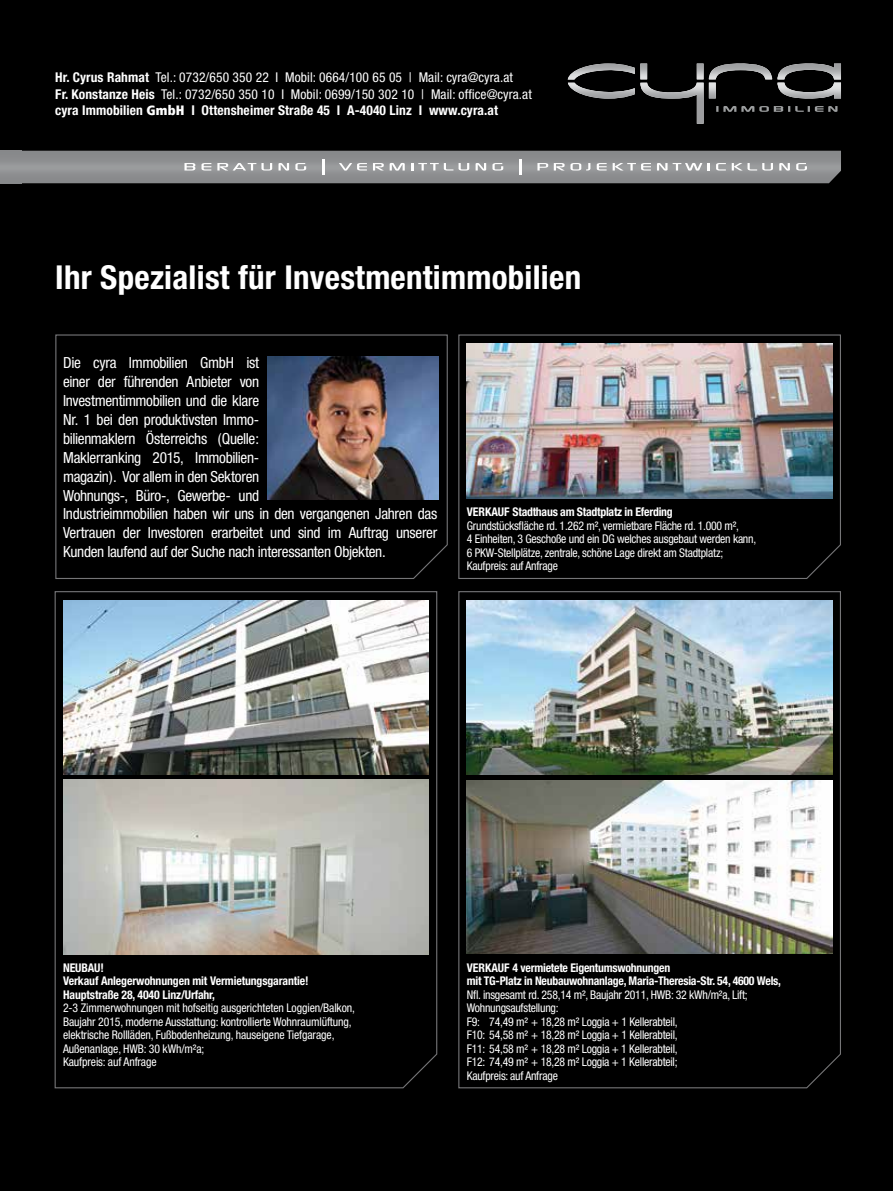
<style>
.page{position:relative;width:893px;height:1191px;background:#000}
.page>*{position:absolute;margin:0;border:0;box-sizing:border-box;transform-origin:0 0}
.t1{font:700 condensed 33px "Helvetica Neue";letter-spacing:.01em;color:#fff}
.t2{font:condensed 15.3px/18.9px "Helvetica Neue";letter-spacing:-.025em;color:#fff}
.t3{font:condensed 13.5px/16.5px "Helvetica Neue";letter-spacing:.01em;color:#fff}
.t4{font:condensed 12px/13.5px "Helvetica Neue";letter-spacing:-.02em;color:#fff}
.t5{font:700 condensed 12px/13.5px "Helvetica Neue";letter-spacing:-.02em;color:#fff}
.s1{font-weight:700}
.s2{font-family:"Frutiger LT";font-weight:900}
</style>
<div class="page">
<img style="left:0;top:151px;width:841px;height:32px">
<img style="left:568px;top:63px;width:273px;height:61px">
<svg style="left:184px;top:163px;width:11px;height:7px"></svg>
<svg style="left:201px;top:163px;width:10px;height:7px"></svg>
<svg style="left:217px;top:163px;width:55px;height:7px"></svg>
<svg style="left:278px;top:163px;width:11px;height:8px"></svg>
<svg style="left:295px;top:163px;width:11px;height:7px"></svg>
<svg style="left:339px;top:163px;width:28px;height:8px"></svg>
<svg style="left:373px;top:163px;width:11px;height:7px"></svg>
<svg style="left:390px;top:163px;width:15px;height:8px"></svg>
<svg style="left:411px;top:163px;width:42px;height:7px"></svg>
<svg style="left:459px;top:163px;width:10px;height:7px"></svg>
<svg style="left:476px;top:163px;width:10px;height:8px"></svg>
<svg style="left:492px;top:163px;width:11px;height:7px"></svg>
<svg style="left:537px;top:163px;width:11px;height:7px"></svg>
<svg style="left:554px;top:163px;width:36px;height:7px"></svg>
<svg style="left:597px;top:163px;width:10px;height:7px"></svg>
<svg style="left:613px;top:163px;width:38px;height:7px"></svg>
<svg style="left:657px;top:163px;width:10px;height:8px"></svg>
<svg style="left:673px;top:163px;width:29px;height:8px"></svg>
<svg style="left:708px;top:163px;width:2px;height:7px"></svg>
<svg style="left:716px;top:163px;width:10px;height:7px"></svg>
<svg style="left:732px;top:163px;width:41px;height:7px"></svg>
<svg style="left:779px;top:163px;width:11px;height:8px"></svg>
<svg style="left:796px;top:163px;width:11px;height:7px"></svg>
<hr style="left:322px;top:159px;width:3px;height:16px;background:#fff">
<hr style="left:519px;top:159px;width:3px;height:16px;background:#fff">
<svg style="left:55px;top:334px;width:393px;height:245px"></svg>
<svg style="left:54px;top:591px;width:384px;height:498px"></svg>
<img style="left:63px;top:779px;width:366px;height:175px">
<img style="left:458px;top:591px;width:383px;height:498px">
<img style="left:63px;top:600px;width:366px;height:174px">
<img style="left:458px;top:334px;width:383px;height:245px">
<p class="t3" style="left:55px;top:69px;width:478px"><span class="s1">Hr. Cyrus Rahmat</span> Tel.: 0732/650 350 22 I Mobil: 0664/100 65 05 | Mail: cyra@cyra.at<br><span class="s1">Fr. Konstanze Heis</span> Tel.: 0732/650 350 10 I Mobil: 0699/150 302 10 | Mail: office@cyra.at <span class="s1">cyra Immobilien</span> <span class="s2">GmbH</span> <span class="s1">I Ottensheimer Straße 45 I A-4040 Linz I www.cyra.at</span></p>
<h1 class="t1" style="left:55px;top:258px;width:527px">Ihr Spezialist für Investmentimmobilien</h1>
<p class="t2" style="left:63px;top:353px;width:376px">Die cyra Immobilien GmbH ist<br>einer der führenden Anbieter von<br>Investmentimmobilien und die klare<br>Nr. 1 bei den produktivsten Immo-<br>bilienmaklern Österreichs (Quelle:<br>Maklerranking 2015, Immobilien-<br>magazin). Vor allem in den Sektoren<br>Wohnungs-, Büro-, Gewerbe- und<br>Industrieimmobilien haben wir uns in den vergangenen Jahren das Vertrauen der Investoren erarbeitet und sind im Auftrag unserer Kunden laufend auf der Suche nach interessanten Objekten.</p>
<p class="t5" style="left:467px;top:505px;width:207px">VERKAUF Stadthaus am Stadtplatz in Eferding</p>
<p class="t4" style="left:467px;top:518px;width:291px">Grundstücksfläche rd. 1.262 m², vermietbare Fläche rd. 1.000 m²,<br>4 Einheiten, 3 Geschoße und ein DG welches ausgebaut werden kann, 6 PKW-Stellplätze, zentrale, schöne Lage direkt am Stadtplatz; Kaufpreis: auf Anfrage</p>
<p class="t5" style="left:63px;top:960px;width:247px">NEUBAU!<br>Verkauf Anlegerwohnungen mit Vermietungsgarantie!<br>Hauptstraße 28, 4040 Linz/Urfahr,</p>
<p class="t4" style="left:63px;top:1001px;width:293px">2-3 Zimmerwohnungen mit hofseitig ausgerichteten Loggien/Balkon, Baujahr 2015, moderne Ausstattung: kontrollierte Wohnraumlüftung, elektrische Rollläden, Fußbodenheizung, hauseigene Tiefgarage, Außenanlage, HWB: 30 kWh/m²a;<br>Kaufpreis: auf Anfrage</p>
<p class="t5" style="left:467px;top:960px;width:316px">VERKAUF 4 vermietete Eigentumswohnungen<br>mit TG-Platz in Neubauwohnanlage, Maria-Theresia-Str. 54, 4600 Wels,</p>
<p class="t4" style="left:467px;top:987px;width:282px">Nfl. insgesamt rd. 258,14 m², Baujahr 2011, HWB: 32 kWh/m²a, Lift; Wohnungsaufstellung:<br>F9: 74,49 m² + 18,28 m² Loggia + 1 Kellerabteil,<br>F10: 54,58 m² + 18,28 m² Loggia + 1 Kellerabteil,<br>F11: 54,58 m² + 18,28 m² Loggia + 1 Kellerabteil,<br>F12: 74,49 m² + 18,28 m² Loggia + 1 Kellerabteil;<br>Kaufpreis: auf Anfrage</p>
</div>
